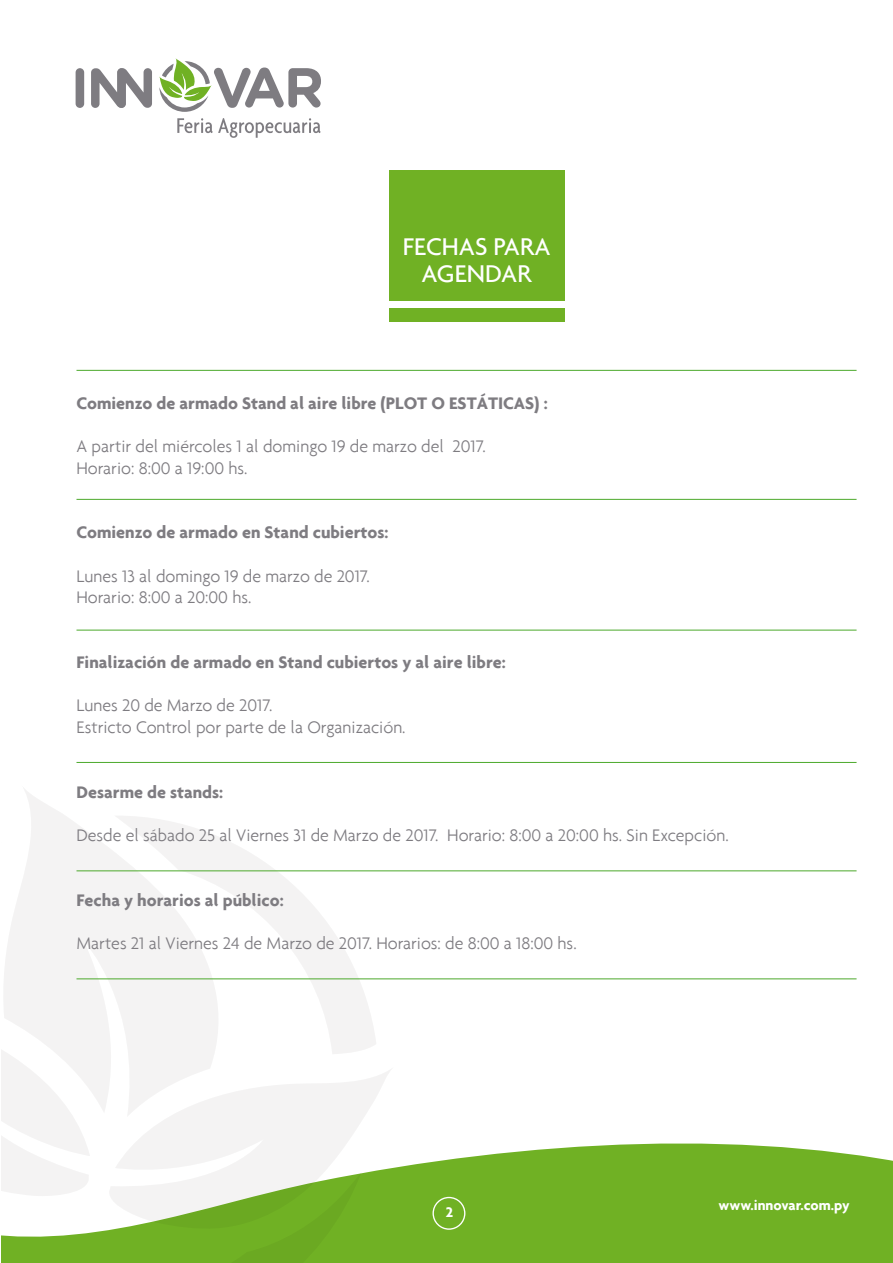
<style>
.page{position:relative;width:893px;height:1263px;background:#fff}
.page>*{position:absolute;margin:0;border:0;box-sizing:border-box;transform-origin:0 0}
.t1{font:500 26.1px/27px "Agenda";color:#fff;text-align:center}
.t2{font:300 18px/21.6px "Agenda";color:#7e7c81}
.t3{font:700 18px "Agenda";color:#7e7c81}
.t4{font:700 15px "Agenda";color:#fff}
</style>
<div class="page">
<div style="left:389px;top:170px;width:176px;height:130px;background:#70b124"></div>
<div style="left:389px;top:308px;width:176px;height:13px;background:#70b124"></div>
<div style="left:362px;top:1143px;width:530px;height:120px;background:#70b124"></div>
<svg style="left:287px;top:1070px;width:108px;height:160px"></svg>
<svg style="left:4px;top:789px;width:210px;height:296px;fill:#f4f3f3"></svg>
<svg style="left:2px;top:975px;width:88px;height:110px"></svg>
<svg style="left:114px;top:815px;width:262px;height:239px"></svg>
<svg style="left:2px;top:1085px;width:360px;height:178px;fill:#f4f3f3"></svg>
<div style="left:76px;top:68px;width:8px;height:40px;background:#7e7c81;border-radius:4px"></div>
<svg style="left:91px;top:68px;width:61px;height:40px"></svg>
<svg style="left:177px;top:118px;width:144px;height:20px"></svg>
<svg style="left:159px;top:58px;width:162px;height:54px"></svg>
<hr style="left:76px;top:499px;width:780px;height:1px;background:#4ca92c">
<hr style="left:76px;top:370px;width:780px;height:1px;background:#4ca92c">
<hr style="left:76px;top:630px;width:780px;height:1px;background:#4ca92c">
<hr style="left:76px;top:762px;width:780px;height:1px;background:#4ca92c">
<hr style="left:76px;top:870px;width:780px;height:1px;background:#4ca92c">
<hr style="left:76px;top:978px;width:780px;height:1px;background:#4ca92c">
<div style="left:432px;top:1197px;width:33px;height:33px;border:1px solid #fff;border-radius:50%"></div>
<h1 class="t1" style="left:403px;top:233px;width:149px">FECHAS PARA<br>AGENDAR</h1>
<p class="t3" style="left:76px;top:392px;width:473px">Comienzo de armado Stand al aire libre (PLOT O ESTÁTICAS) :</p>
<p class="t2" style="left:76px;top:435px;width:411px">A partir del miércoles 1 al domingo 19 de marzo del 2017.<br>Horario: 8:00 a 19:00 hs.</p>
<p class="t3" style="left:76px;top:522px;width:313px">Comienzo de armado en Stand cubiertos:</p>
<p class="t2" style="left:76px;top:565px;width:295px">Lunes 13 al domingo 19 de marzo de 2017.<br>Horario: 8:00 a 20:00 hs.</p>
<p class="t3" style="left:76px;top:651px;width:431px">Finalización de armado en Stand cubiertos y al aire libre:</p>
<p class="t2" style="left:76px;top:694px;width:331px">Lunes 20 de Marzo de 2017.<br>Estricto Control por parte de la Organización.</p>
<p class="t3" style="left:76px;top:781px;width:148px">Desarme de stands:</p>
<p class="t2" style="left:76px;top:824px;width:654px">Desde el sábado 25 al Viernes 31 de Marzo de 2017. Horario: 8:00 a 20:00 hs. Sin Excepción.</p>
<p class="t3" style="left:76px;top:889px;width:209px">Fecha y horarios al público:</p>
<p class="t2" style="left:76px;top:932px;width:502px">Martes 21 al Viernes 24 de Marzo de 2017. Horarios: de 8:00 a 18:00 hs.</p>
<p class="t4" style="left:446px;top:1203px;width:9px">2</p>
<p class="t4" style="left:719px;top:1196px;width:133px">www.innovar.com.py</p>
</div>
